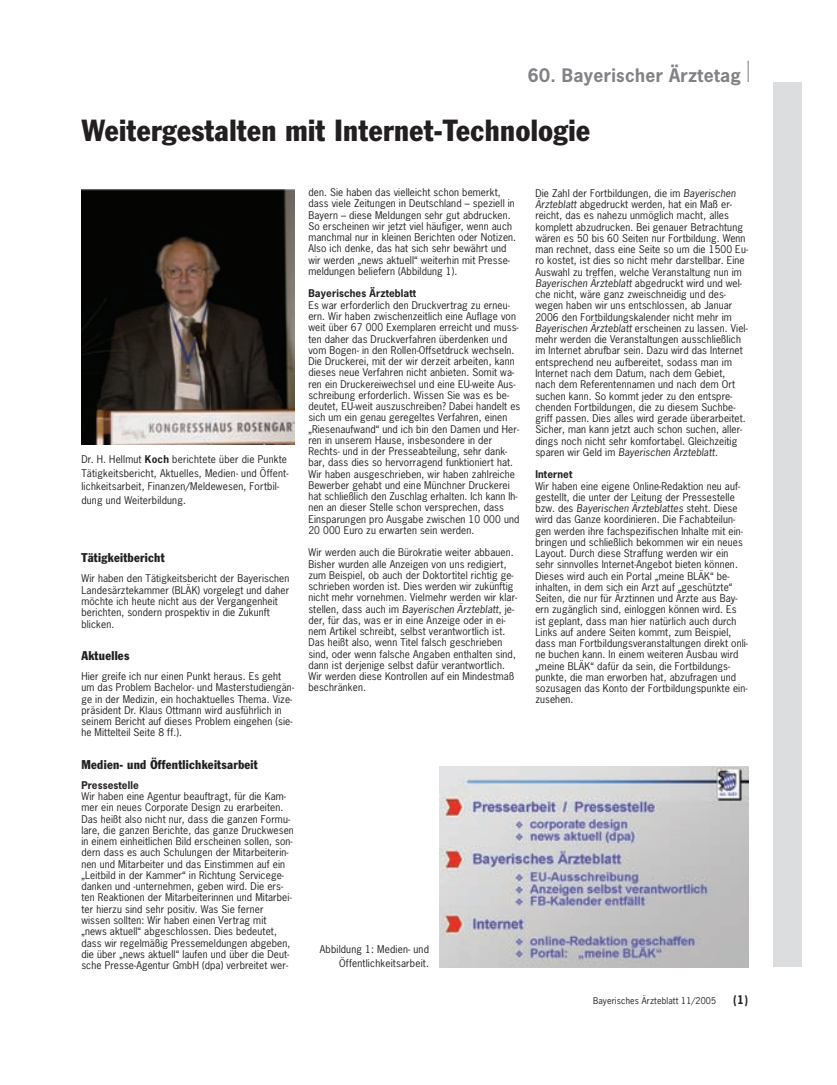
<style>
.page{position:relative;width:837px;height:1085px;background:#fff}
.page>*{position:absolute;margin:0;border:0;box-sizing:border-box;transform-origin:0 0}
.t1{font:condensed 30px "Franklin Gothic";letter-spacing:.015em;color:#231f20}
.t2{font:700 17.5px "News Gothic";letter-spacing:.02em;color:#808285}
.t3{font:condensed 12.5px "Franklin Gothic";letter-spacing:.02em;color:#231f20}
.t4{font:700 11.25px "News Gothic";color:#231f20}
.t5{font:10px/11.2px "News Gothic";letter-spacing:.01em;color:#231f20}
.t6{font:700 10px "News Gothic";letter-spacing:.01em;color:#231f20}
.t7{font:8.75px "News Gothic";letter-spacing:.015em;color:#231f20}
.s1{font-weight:700}
</style>
<div class="page">
<svg style="left:747px;top:61px;width:1px;height:21px"></svg>
<div style="left:772px;top:82px;width:29px;height:884px;background:#dcdddf"></div>
<img style="left:81px;top:189px;width:213px;height:256px">
<img style="left:439px;top:766px;width:308px;height:201px">
<h2 class="t2" style="left:527px;top:68px;width:214px">60. Bayerischer Ärztetag</h2>
<h1 class="t1" style="left:81px;top:119px;width:510px">Weitergestalten mit Internet-Technologie</h1>
<p class="t5" style="left:81px;top:453px;width:208px;line-height:13.8px">Dr. H. Hellmut <span class="s1">Koch</span> berichtete über die Punkte Tätigkeitsbericht, Aktuelles, Medien- und Öffent&shy;lichkeitsarbeit, Finanzen/Meldewesen, Fortbil&shy;dung und Weiterbildung.</p>
<p class="t3" style="left:81px;top:553px;width:85px">Tätigkeitbericht</p>
<p class="t5" style="left:81px;top:574px;width:209px">Wir haben den Tätigkeitsbericht der Bayerischen Landesärztekammer (BLÄK) vorgelegt und daher möchte ich heute nicht aus der Vergangenheit berichten, sondern prospektiv in die Zukunft blicken.</p>
<p class="t3" style="left:81px;top:651px;width:49px">Aktuelles</p>
<p class="t5" style="left:81px;top:671px;width:214px">Hier greife ich nur einen Punkt heraus. Es geht um das Problem Bachelor- und Masterstudiengän&shy;ge in der Medizin, ein hochaktuelles Thema. Vize&shy;präsident Dr. Klaus Ottmann wird ausführlich in seinem Bericht auf dieses Problem eingehen (sie&shy;he Mittelteil Seite 8 ff.).</p>
<p class="t3" style="left:81px;top:759px;width:178px">Medien- und Öffentlichkeitsarbeit</p>
<p class="t6" style="left:81px;top:781px;width:59px">Pressestelle</p>
<p class="t5" style="left:81px;top:791px;width:214px">Wir haben eine Agentur beauftragt, für die Kam&shy;mer ein neues Corporate Design zu erarbeiten.<br>Das heißt also nicht nur, dass die ganzen Formu&shy;lare, die ganzen Berichte, das ganze Druckwesen in einem einheitlichen Bild erscheinen sollen, son&shy;dern dass es auch Schulungen der Mitarbeiterin&shy;nen und Mitarbeiter und das Einstimmen auf ein „Leitbild in der Kammer“ in Richtung Servicege&shy;danken und -unternehmen, geben wird. Die ers&shy;ten Reaktionen der Mitarbeiterinnen und Mitarbei&shy;ter hierzu sind sehr positiv. Was Sie ferner wissen sollten: Wir haben einen Vertrag mit „news aktuell“ abgeschlossen. Dies bedeutet, dass wir regelmäßig Pressemeldungen abgeben, die über „news aktuell“ laufen und über die Deut&shy;sche Presse-Agentur GmbH (dpa) verbreitet wer-</p>
<p class="t5" style="left:308px;top:187px;width:209px">den. Sie haben das vielleicht schon bemerkt, dass viele Zeitungen in Deutschland – speziell in Bayern – diese Meldungen sehr gut abdrucken.<br>So erscheinen wir jetzt viel häufiger, wenn auch manchmal nur in kleinen Berichten oder Notizen.<br>Also ich denke, das hat sich sehr bewährt und wir werden „news aktuell“ weiterhin mit Presse&shy;meldungen beliefern (Abbildung 1).</p>
<p class="t6" style="left:308px;top:289px;width:109px">Bayerisches Ärzteblatt</p>
<p class="t5" style="left:308px;top:300px;width:213px">Es war erforderlich den Druckvertrag zu erneu&shy;ern. Wir haben zwischenzeitlich eine Auflage von weit über 67 000 Exemplaren erreicht und muss&shy;ten daher das Druckverfahren überdenken und vom Bogen- in den Rollen-Offsetdruck wechseln.<br>Die Druckerei, mit der wir derzeit arbeiten, kann dieses neue Verfahren nicht anbieten. Somit wa&shy;ren ein Druckereiwechsel und eine EU-weite Aus&shy;schreibung erforderlich. Wissen Sie was es be&shy;deutet, EU-weit auszuschreiben? Dabei handelt es sich um ein genau geregeltes Verfahren, einen „Riesenaufwand“ und ich bin den Damen und Her&shy;ren in unserem Hause, insbesondere in der Rechts- und in der Presseabteilung, sehr dank&shy;bar, dass dies so hervorragend funktioniert hat.<br>Wir haben ausgeschrieben, wir haben zahlreiche Bewerber gehabt und eine Münchner Druckerei hat schließlich den Zuschlag erhalten. Ich kann Ih&shy;nen an dieser Stelle schon versprechen, dass Einsparungen pro Ausgabe zwischen 10 000 und 20 000 Euro zu erwarten sein werden.</p>
<p class="t5" style="left:308px;top:547px;width:210px">Wir werden auch die Bürokratie weiter abbauen.<br>Bisher wurden alle Anzeigen von uns redigiert, zum Beispiel, ob auch der Doktortitel richtig ge&shy;schrieben worden ist. Dies werden wir zukünftig nicht mehr vornehmen. Vielmehr werden wir klar&shy;stellen, dass auch im Bayerischen Ärzteblatt, je&shy;der, für das, was er in eine Anzeige oder in ei&shy;nem Artikel schreibt, selbst verantwortlich ist.<br>Das heißt also, wenn Titel falsch geschrieben sind, oder wenn falsche Angaben enthalten sind, dann ist derjenige selbst dafür verantwortlich.<br>Wir werden diese Kontrollen auf ein Mindestmaß beschränken.</p>
<p class="t5" style="left:319px;top:943px;width:111px;line-height:13.8px;text-align:right">Abbildung 1: Medien- und<br>Öffentlichkeitsarbeit.</p>
<p class="t5" style="left:535px;top:188px;width:214px">Die Zahl der Fortbildungen, die im Bayerischen Ärzteblatt abgedruckt werden, hat ein Maß er&shy;reicht, das es nahezu unmöglich macht, alles komplett abzudrucken. Bei genauer Betrachtung wären es 50 bis 60 Seiten nur Fortbildung. Wenn man rechnet, dass eine Seite so um die 1500 Eu&shy;ro kostet, ist dies so nicht mehr darstellbar. Eine Auswahl zu treffen, welche Veranstaltung nun im Bayerischen Ärzteblatt abgedruckt wird und wel&shy;che nicht, wäre ganz zweischneidig und des&shy;wegen haben wir uns entschlossen, ab Januar 2006 den Fortbildungskalender nicht mehr im Bayerischen Ärzteblatt erscheinen zu lassen. Viel&shy;mehr werden die Veranstaltungen ausschließlich im Internet abrufbar sein. Dazu wird das Internet entsprechend neu aufbereitet, sodass man im Internet nach dem Datum, nach dem Gebiet, nach dem Referentennamen und nach dem Ort suchen kann. So kommt jeder zu den entspre&shy;chenden Fortbildungen, die zu diesem Suchbe&shy;griff passen. Dies alles wird gerade überarbeitet.<br>Sicher, man kann jetzt auch schon suchen, aller&shy;dings noch nicht sehr komfortabel. Gleichzeitig sparen wir Geld im Bayerischen Ärzteblatt.</p>
<p class="t6" style="left:535px;top:470px;width:39px">Internet</p>
<p class="t5" style="left:535px;top:481px;width:214px">Wir haben eine eigene Online-Redaktion neu auf&shy;gestellt, die unter der Leitung der Pressestelle bzw. des Bayerischen Ärzteblattes steht. Diese wird das Ganze koordinieren. Die Fachabteilun&shy;gen werden ihre fachspezifischen Inhalte mit ein&shy;bringen und schließlich bekommen wir ein neues Layout. Durch diese Straffung werden wir ein sehr sinnvolles Internet-Angebot bieten können.<br>Dieses wird auch ein Portal „meine BLÄK“ be&shy;inhalten, in dem sich ein Arzt auf „geschützte“ Seiten, die nur für Ärztinnen und Ärzte aus Bay&shy;ern zugänglich sind, einloggen können wird. Es ist geplant, dass man hier natürlich auch durch Links auf andere Seiten kommt, zum Beispiel, dass man Fortbildungsveranstaltungen direkt onli&shy;ne buchen kann. In einem weiteren Ausbau wird „meine BLÄK“ dafür da sein, die Fortbildungs&shy;punkte, die man erworben hat, abzufragen und sozusagen das Konto der Fortbildungspunkte ein&shy;zusehen.</p>
<p class="t7" style="left:592px;top:996px;width:125px">Bayerisches Ärzteblatt 11/2005</p>
<p class="t4" style="left:733px;top:994px;width:16px">(1)</p>
</div>
